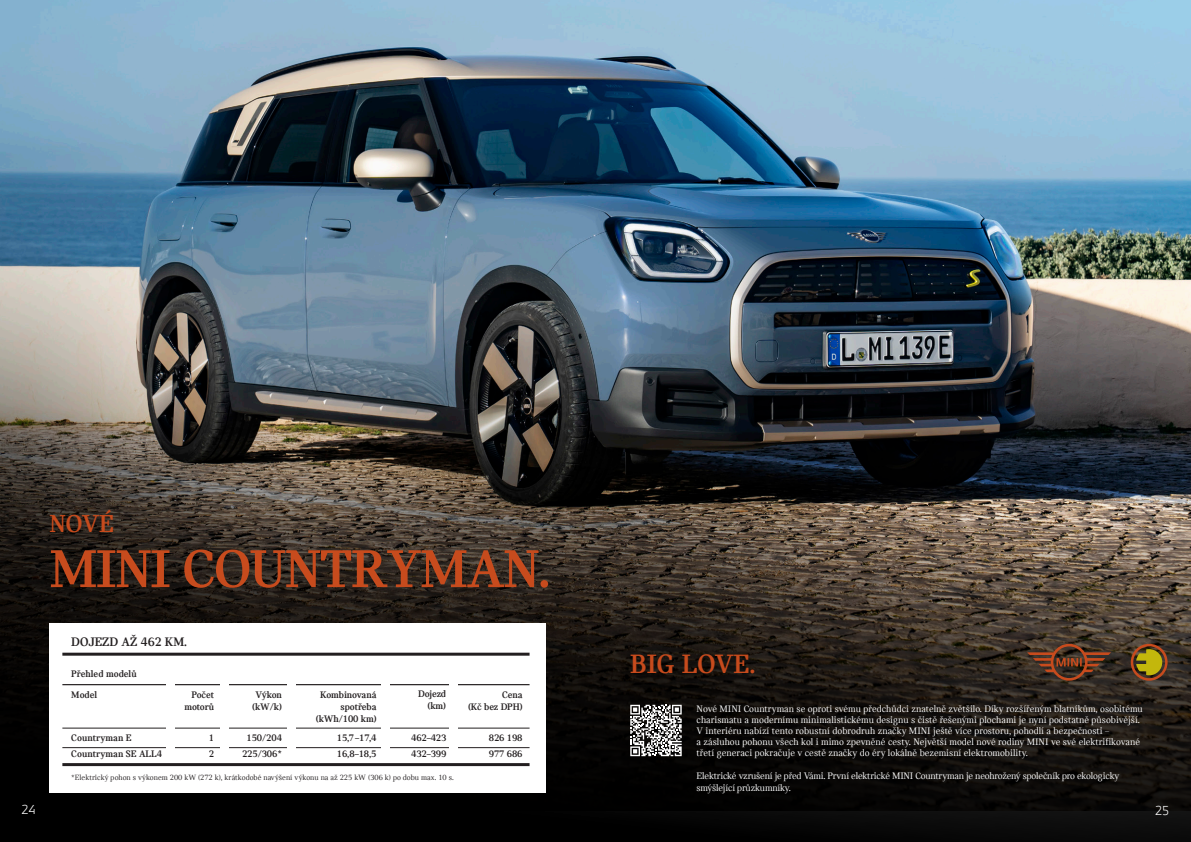
<style>
.page{position:relative;width:1191px;height:842px;background:#fff}
.page>*{position:absolute;margin:0;border:0;box-sizing:border-box;transform-origin:0 0}
.t1{font:700 56.8px "MINI Serif";letter-spacing:-.02em;color:#c74b1d}
.t2{font:700 28px "MINI Serif";color:#c74b1d}
.t3{font:700 25.8px "MINI Serif";color:#c74b1d}
.t4{font:700 13px "MINI Serif";color:#231f20}
.t5{font:300 12px "BMW Type Next Latin";color:#fff}
.t6{font:10px/11px "MINI Serif";color:#fff}
.t7{font:700 10px "MINI Serif";letter-spacing:-.01em;color:#231f20}
.t8{font:10px/12px "MINI Serif";letter-spacing:-.02em;color:#fff}
.t9{font:8px "MINI Serif";color:#231f20}
</style>
<div class="page">
<img style="left:0;top:0;width:1191px;height:122px">
<img style="left:0;top:122px;width:1191px;height:720px">
<div style="left:50px;top:623px;width:496px;height:169px;background:#fff"></div>
<hr style="left:62px;top:653px;width:467px;height:3px;background:#231f20">
<hr style="left:62px;top:684px;width:467px;height:1px;background:#231f20">
<hr style="left:62px;top:728px;width:467px;height:1px;background:#231f20">
<hr style="left:62px;top:747px;width:467px;height:1px;background:#231f20">
<hr style="left:62px;top:763px;width:467px;height:3px;background:#231f20">
<svg style="left:1027px;top:644px;width:84px;height:37px;background:#583523"></svg>
<svg style="left:1130px;top:644px;width:37px;height:37px"></svg>
<div style="left:167px;top:666px;width:8px;height:92px;background:#fff"></div>
<div style="left:220px;top:666px;width:8px;height:92px;background:#fff"></div>
<div style="left:288px;top:666px;width:8px;height:92px;background:#fff"></div>
<div style="left:381px;top:666px;width:8px;height:92px;background:#fff"></div>
<div style="left:449px;top:666px;width:9px;height:92px;background:#fff"></div>
<svg style="left:630px;top:705px;width:51px;height:51px"></svg>
<p class="t3" style="left:50px;top:510px;width:66px">NOVÉ</p>
<p class="t1" style="left:50px;top:537px;width:502px">MINI COUNTRYMAN.</p>
<p class="t4" style="left:71px;top:634px;width:117px">DOJEZD AŽ 462 KM.</p>
<p class="t7" style="left:71px;top:669px;width:67px">Přehled modelů</p>
<p class="t7" style="left:71px;top:689px;width:27px">Model</p>
<p class="t7" style="left:192px;top:689px;width:24px">Počet</p>
<p class="t7" style="left:184px;top:701px;width:31px">motorů</p>
<p class="t7" style="left:209px;top:732px;width:7px">1</p>
<p class="t7" style="left:209px;top:748px;width:7px">2</p>
<p class="t7" style="left:418px;top:688px;width:29px">Dojezd</p>
<p class="t7" style="left:427px;top:700px;width:20px">(km)</p>
<p class="t7" style="left:255px;top:689px;width:28px">Výkon</p>
<p class="t7" style="left:252px;top:701px;width:31px">(kW/k)</p>
<p class="t7" style="left:320px;top:689px;width:58px">Kombinovaná</p>
<p class="t7" style="left:340px;top:701px;width:37px">spotřeba</p>
<p class="t7" style="left:316px;top:713px;width:62px">(kWh/100 km)</p>
<p class="t7" style="left:246px;top:732px;width:37px">150/204</p>
<p class="t7" style="left:242px;top:748px;width:41px">225/306*</p>
<p class="t7" style="left:71px;top:732px;width:62px">Countryman E</p>
<p class="t7" style="left:71px;top:748px;width:92px">Countryman SE ALL4</p>
<p class="t9" style="left:71px;top:773px;width:384px">*Elektrický pohon s výkonem 200 kW (272 k), krátkodobé navýšení výkonu na až 225 kW (306 k) po dobu max. 10 s.</p>
<p class="t7" style="left:411px;top:732px;width:37px">462–423</p>
<p class="t7" style="left:411px;top:748px;width:37px">432–399</p>
<p class="t7" style="left:337px;top:732px;width:41px">15,7–17,4</p>
<p class="t7" style="left:337px;top:748px;width:41px">16,8–18,5</p>
<p class="t7" style="left:502px;top:689px;width:22px">Cena</p>
<p class="t7" style="left:468px;top:701px;width:56px">(Kč bez DPH)</p>
<p class="t7" style="left:489px;top:732px;width:35px">826 198</p>
<p class="t7" style="left:489px;top:748px;width:35px">977 686</p>
<p class="t2" style="left:630px;top:648px;width:127px">BIG LOVE.</p>
<p class="t6" style="left:696px;top:703px;width:448px">Nové MINI Countryman se oproti svému předchůdci znatelně zvětšilo. Díky rozšířeným blatníkům, osobitému charismatu a modernímu minimalistickému designu s čistě řešenými plochami je nyní podstatně působivější.<br>V interiéru nabízí tento robustní dobrodruh značky MINI ještě více prostoru, pohodlí a bezpečnosti –<br>a zásluhou pohonu všech kol i mimo zpevněné cesty. Největší model nové rodiny MINI ve své elektrifikované třetí generaci pokračuje v cestě značky do éry lokálně bezemisní elektromobility.</p>
<p class="t8" style="left:696px;top:770px;width:424px">Elektrické vzrušení je před Vámi. První elektrické MINI Countryman je neohrožený společník pro ekologicky smýšlející průzkumníky.</p>
<p class="t5" style="left:22px;top:802px;width:15px">24</p>
<p class="t5" style="left:1155px;top:802px;width:15px">25</p>
</div>
